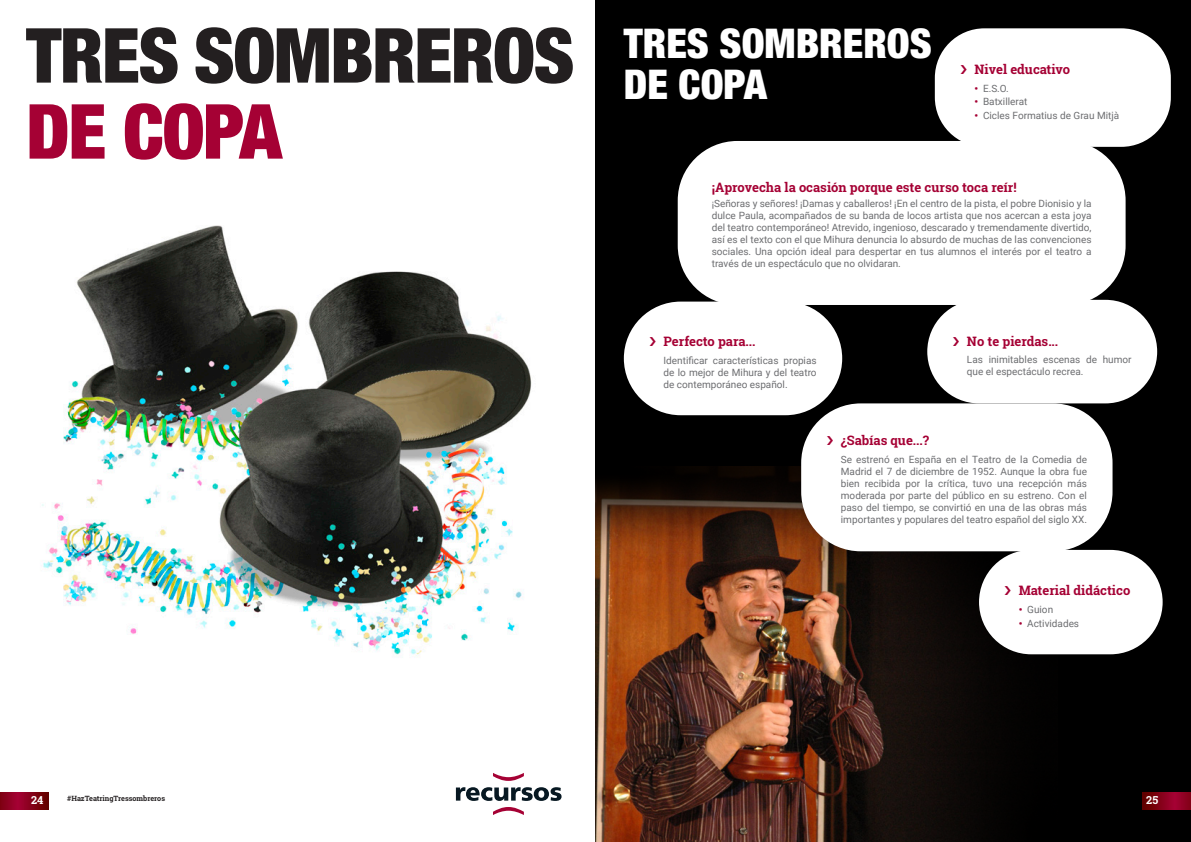
<style>
.page{position:relative;width:1191px;height:842px;background:#fff}
.page>*{position:absolute;margin:0;border:0;box-sizing:border-box;transform-origin:0 0}
.TITOL_CARA{font:900 condensed 76px/76px "Helvetica Neue LT Std";letter-spacing:-.02em;color:#231f20}
.titol{font:900 condensed 41px/41px "Helvetica Neue LT Std";color:#fff}
.COS_ENTRADA{font:700 13px "Roboto Slab";color:#a50134}
.t1{font:700 11px "Roboto Slab";color:#fff}
.COS{font:10px/12px "Roboto";color:#6c6d70;text-align:justify}
.tick-cos{font:10px/12px "Roboto";color:#6c6d70;text-align:justify}
.CONTACTO{font:700 7.2px "Roboto Slab";color:#231f20}
.s1{color:#a50134}
.s2{font-weight:900;color:#a50134}
</style>
<div class="page">
<img style="left:14px;top:225px;width:518px;height:585px">
<div style="left:595px;top:0;width:596px;height:842px;background:#000"></div>
<img style="left:595px;top:466px;width:462px;height:376px">
<div style="left:443px;top:761px;width:131px;height:66px;background:#fff"></div>
<svg style="left:456px;top:787px;width:105px;height:14px"></svg>
<svg style="left:493px;top:773px;width:31px;height:8px"></svg>
<svg style="left:493px;top:807px;width:31px;height:8px"></svg>
<svg style="left:0;top:792px;width:48px;height:17px"></svg>
<svg style="left:1142px;top:792px;width:49px;height:17px"></svg>
<div style="left:936px;top:30px;width:233px;height:115px;background:#fff;border-radius:48px"></div>
<div style="left:934px;top:28px;width:236px;height:119px;border:3px solid #fff;border-radius:48px"></div>
<div style="left:679px;top:142px;width:445px;height:162px;background:#fff;border-radius:58px"></div>
<div style="left:677px;top:141px;width:448px;height:164px;border:3px solid #fff;border-radius:58px"></div>
<div style="left:625px;top:303px;width:216px;height:111px;background:#fff;border-radius:55px"></div>
<div style="left:624px;top:302px;width:218px;height:113px;border:3px solid #fff;border-radius:55px"></div>
<div style="left:928px;top:301px;width:227px;height:101px;background:#fff;border-radius:50px"></div>
<div style="left:927px;top:300px;width:230px;height:103px;border:3px solid #fff;border-radius:50px"></div>
<div style="left:802px;top:405px;width:309px;height:145px;background:#fff;border-radius:58px"></div>
<div style="left:801px;top:403px;width:311px;height:148px;border:3px solid #fff;border-radius:58px"></div>
<div style="left:980px;top:551px;width:181px;height:102px;background:#fff;border-radius:51px"></div>
<div style="left:979px;top:550px;width:183px;height:104px;border:3px solid #fff;border-radius:51px"></div>
<p class="TITOL_CARA" style="left:26px;top:16px;width:550px">TRES SOMBREROS<br><span class="s1">DE COPA</span></p>
<p class="titol" style="left:624px;top:22px;width:309px">TRES SOMBREROS<br>DE COPA</p>
<p class="COS_ENTRADA" style="left:974px;top:61px;width:97px">Nivel educativo</p>
<p class="COS" style="left:974px;top:82px;width:36px"><span class="s2">•</span> E.S.O.</p>
<p class="COS" style="left:974px;top:95px;width:54px"><span class="s2">•</span> Batxillerat</p>
<p class="COS" style="left:974px;top:109px;width:146px"><span class="s2">•</span> Cicles Formatius de Grau Mitjà</p>
<p class="COS_ENTRADA" style="left:711px;top:179px;width:306px">¡Aprovecha la ocasión porque este curso toca reír!</p>
<p class="COS" style="left:711px;top:197px;width:381px">¡Señoras y señores! ¡Damas y caballeros! ¡En el centro de la pista, el pobre Dionisio y la dulce Paula, acompañados de su banda de locos artista que nos acercan a esta joya del teatro contemporáneo! Atrevido, ingenioso, descarado y tremendamente divertido, así es el texto con el que Mihura denuncia lo absurdo de muchas de las convenciones sociales. Una opción ideal para despertar en tus alumnos el interés por el teatro a través de un espectáculo que no olvidaran.</p>
<p class="COS_ENTRADA" style="left:663px;top:333px;width:93px">Perfecto para...</p>
<p class="tick-cos" style="left:663px;top:354px;width:155px">Identificar características propias de lo mejor de Mihura y del teatro de contemporáneo español.</p>
<p class="COS_ENTRADA" style="left:967px;top:332px;width:93px">No te pierdas...</p>
<p class="tick-cos" style="left:967px;top:353px;width:166px">Las inimitables escenas de humor que el espectáculo recrea.</p>
<p class="COS_ENTRADA" style="left:841px;top:432px;width:90px">¿Sabías que...?</p>
<p class="tick-cos" style="left:841px;top:453px;width:248px">Se estrenó en España en el Teatro de la Comedia de Madrid el 7 de diciembre de 1952. Aunque la obra fue bien recibida por la crítica, tuvo una recepción más moderada por parte del público en su estreno. Con el paso del tiempo, se convirtió en una de las obras más importantes y populares del teatro español del siglo XX.</p>
<p class="COS_ENTRADA" style="left:1018px;top:582px;width:113px">Material didáctico</p>
<p class="COS" style="left:1018px;top:603px;width:36px"><span class="s2">•</span> Guion</p>
<p class="COS" style="left:1018px;top:617px;width:62px"><span class="s2">•</span> Actividades</p>
<p class="t1" style="left:31px;top:792px;width:14px">24</p>
<p class="CONTACTO" style="left:67px;top:794px;width:99px">#HazTeatringTressombreros</p>
<p class="t1" style="left:1146px;top:792px;width:13px">25</p>
</div>
